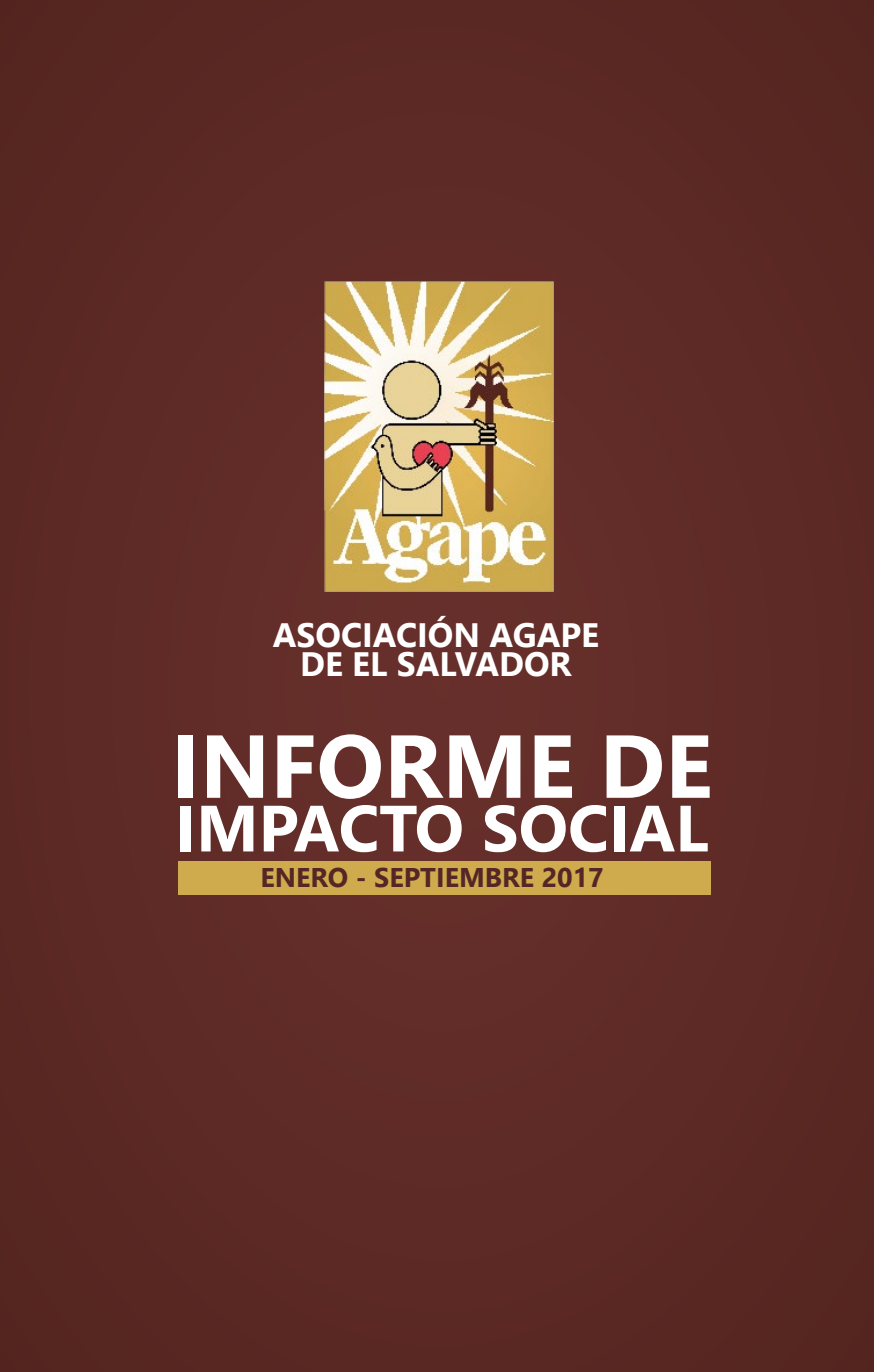
<style>
.page{position:relative;width:874px;height:1372px;background:#fff}
.page>*{position:absolute;margin:0;border:0;box-sizing:border-box;transform-origin:0 0}
.t1{font:700 89.1px "Nirmala UI";color:#fff}
.t2{font:700 65.25px "Nirmala UI";color:#fff}
.t3{font:700 33.75px/29.2px "Nirmala UI";color:#fff;text-align:center}
.t4{font:700 27px "Nirmala UI";color:#552626}
</style>
<div class="page">
<div style="left:0;top:0;width:874px;height:1371px;background:#5d2a25"></div>
<img style="left:322px;top:281px;width:232px;height:344px">
<div style="left:179px;top:861px;width:532px;height:34px;background:#cfab4d"></div>
<p class="t3" style="left:273px;top:617px;width:328px">ASOCIACIÓN AGAPE<br>DE EL SALVADOR</p>
<h1 class="t1" style="left:172px;top:693px;width:542px">INFORME DE</h1>
<h2 class="t2" style="left:175px;top:774px;width:535px">IMPACTO SOCIAL</h2>
<p class="t4" style="left:260px;top:855px;width:345px">ENERO - SEPTIEMBRE 2017</p>
</div>
